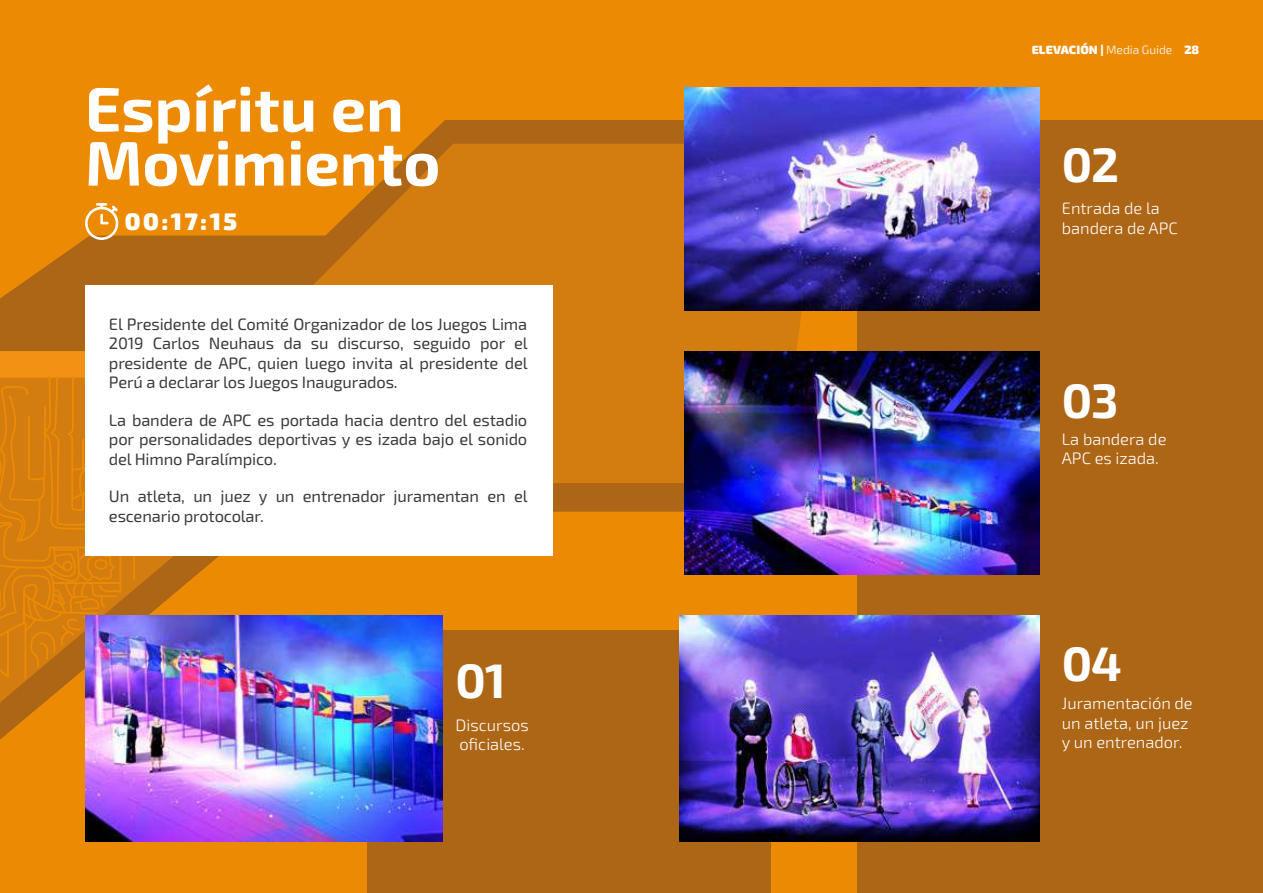
<style>
.page{position:relative;width:1263px;height:893px;background:#ec8b03}
.page>*{position:absolute;margin:0;border:0;box-sizing:border-box;transform-origin:0 0}
.t1{font:700 63px/54px "Exo 2.0";color:#fff}
.t2{font:700 48.45px "Exo 2.0";letter-spacing:-.02em;color:#fff}
.t3{font:900 24px "Exo 2.0";color:#fff}
.t4{font:16.5px/19.5px "Exo 2.0";letter-spacing:-.01em;color:#3c3c3b;text-align:justify}
.t5{font:300 16.5px/19.5px "Exo 2.0";color:#fff}
.t6{font:900 12px "Exo 2.0";letter-spacing:.01em;color:#fff}
.s1{font-weight:300}
</style>
<div class="page">
<div style="left:553px;top:351px;width:131px;height:132px;background:#d37c10"></div>
<svg style="left:327px;top:120px;width:475px;height:231px;background:#d07a0f"></svg>
<div style="left:0;top:351px;width:85px;height:24px;background:#f39115"></div>
<svg style="left:0;top:483px;width:857px;height:256px"></svg>
<div style="left:857px;top:120px;width:406px;height:773px;background:#ad6616"></div>
<div style="left:367px;top:631px;width:404px;height:262px;background:#ad6616"></div>
<svg style="left:0;top:375px;width:176px;height:310px"></svg>
<div style="left:85px;top:285px;width:468px;height:271px;background:#fff"></div>
<img style="left:684px;top:351px;width:356px;height:223px">
<img style="left:679px;top:615px;width:361px;height:226px">
<img style="left:684px;top:87px;width:356px;height:224px">
<img style="left:85px;top:615px;width:358px;height:226px">
<svg style="left:0;top:203px;width:327px;height:148px"></svg>
<h1 class="t1" style="left:85px;top:84px;width:357px">Espíritu en<br>Movimiento</h1>
<h3 class="t3" style="left:125px;top:207px;width:114px">00:17:15</h3>
<p class="t4" style="left:109px;top:314px;width:420px">El Presidente del Comité Organizador de los Juegos Lima 2019 Carlos Neuhaus da su discurso, seguido por el presidente de APC, quien luego invita al presidente del Perú a declarar los Juegos Inaugurados.</p>
<p class="t4" style="left:109px;top:410px;width:420px">La bandera de APC es portada hacia dentro del estadio por personalidades deportivas y es izada bajo el sonido del Himno Paralímpico.</p>
<p class="t4" style="left:109px;top:487px;width:420px">Un atleta, un juez y un entrenador juramentan en el escenario protocolar.</p>
<h2 class="t2" style="left:456px;top:652px;width:52px">01</h2>
<p class="t5" style="left:456px;top:716px;width:75px">Discursos oficiales.</p>
<p class="t6" style="left:1032px;top:42px;width:169px">ELEVACIÓN | <span class="s1">Media Guide</span> 28</p>
<h2 class="t2" style="left:1062px;top:136px;width:59px">02</h2>
<p class="t5" style="left:1062px;top:199px;width:117px">Entrada de la bandera de APC</p>
<h2 class="t2" style="left:1062px;top:372px;width:58px">03</h2>
<p class="t5" style="left:1062px;top:430px;width:106px">La bandera de<br>APC es izada.</p>
<h2 class="t2" style="left:1062px;top:635px;width:62px">04</h2>
<p class="t5" style="left:1062px;top:694px;width:132px">Juramentación de un atleta, un juez y un entrenador.</p>
</div>
